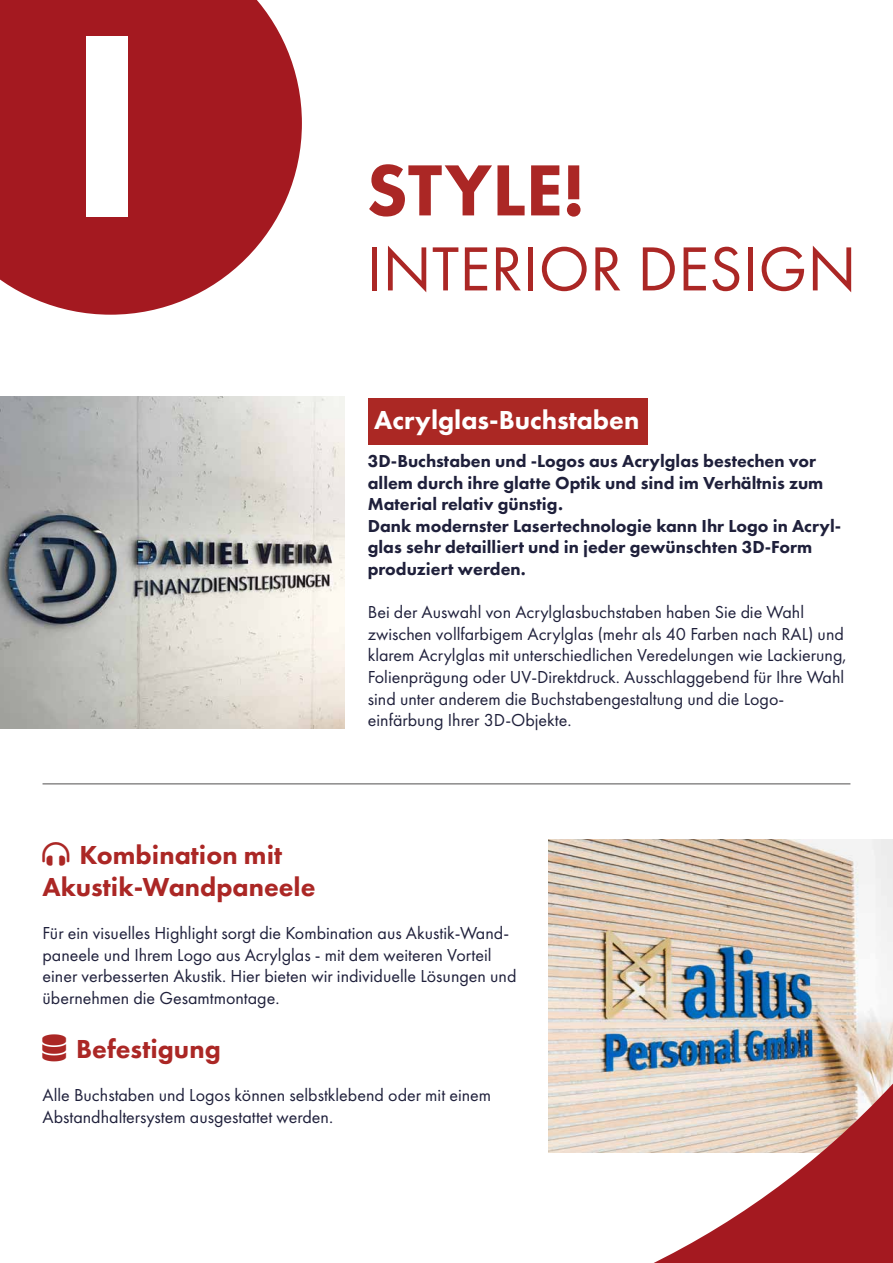
<style>
.page{position:relative;width:893px;height:1263px;background:#fff}
.page>*{position:absolute;margin:0;border:0;box-sizing:border-box;transform-origin:0 0}
.t1{font:800 75px "Futura PT";color:#ab2725}
.t2{font:64.5px "Futura PT";color:#ab2725}
.t3{font:800 27px/32.4px "Futura PT";color:#ab2725}
.t4{font:800 27px "Futura PT";color:#fff}
.t5{font:18px/21.6px "Futura PT";color:#1f203b}
.t6{font:800 18px/21.6px "Futura PT";color:#1f203b}
</style>
<div class="page">
<svg style="left:0;top:0;width:302px;height:315px;background:#af363c"></svg>
<div style="left:86px;top:36px;width:42px;height:180px;background:#fff"></div>
<img style="left:0;top:396px;width:344px;height:332px">
<img style="left:549px;top:840px;width:344px;height:312px">
<svg style="left:627px;top:1083px;width:266px;height:180px"></svg>
<div style="left:368px;top:398px;width:279px;height:46px;background:#ab2824"></div>
<hr style="left:43px;top:783px;width:807px;height:1px;background:#646363">
<h1 class="t1" style="left:367px;top:143px;width:219px">STYLE!</h1>
<h2 class="t2" style="left:367px;top:231px;width:492px">INTERIOR DESIGN</h2>
<h3 class="t4" style="left:374px;top:403px;width:267px">Acrylglas-Buchstaben</h3>
<p class="t6" style="left:368px;top:450px;width:475px">3D-Buchstaben und -Logos aus Acrylglas bestechen vor allem durch ihre glatte Optik und sind im Verhältnis zum Material relativ günstig.<br>Dank modernster Lasertechnologie kann Ihr Logo in Acryl&shy;glas sehr detailliert und in jeder gewünschten 3D-Form produziert werden.</p>
<p class="t5" style="left:368px;top:601px;width:480px">Bei der Auswahl von Acrylglasbuchstaben haben Sie die Wahl zwischen vollfarbigem Acrylglas (mehr als 40 Farben nach RAL) und klarem Acrylglas mit unterschiedlichen Veredelungen wie Lackierung, Folienprägung oder UV-Direktdruck. Ausschlaggebend für Ihre Wahl sind unter anderem die Buchstabengestaltung und die Logo&shy;einfärbung Ihrer 3D-Objekte.</p>
<h3 class="t3" style="left:43px;top:838px;width:274px">★★ Kombination mit<br>Akustik-Wandpaneele</h3>
<p class="t5" style="left:43px;top:922px;width:476px">Für ein visuelles Highlight sorgt die Kombination aus Akustik-Wand&shy;paneele und Ihrem Logo aus Acrylglas - mit dem weiteren Vorteil einer verbesserten Akustik. Hier bieten wir individuelle Lösungen und übernehmen die Gesamtmontage.</p>
<h3 class="t3" style="left:76px;top:1032px;width:146px">Befestigung</h3>
<p class="t5" style="left:43px;top:1084px;width:450px">Alle Buchstaben und Logos können selbstklebend oder mit einem<br>Abstandhaltersystem ausgestattet werden.</p>
</div>
